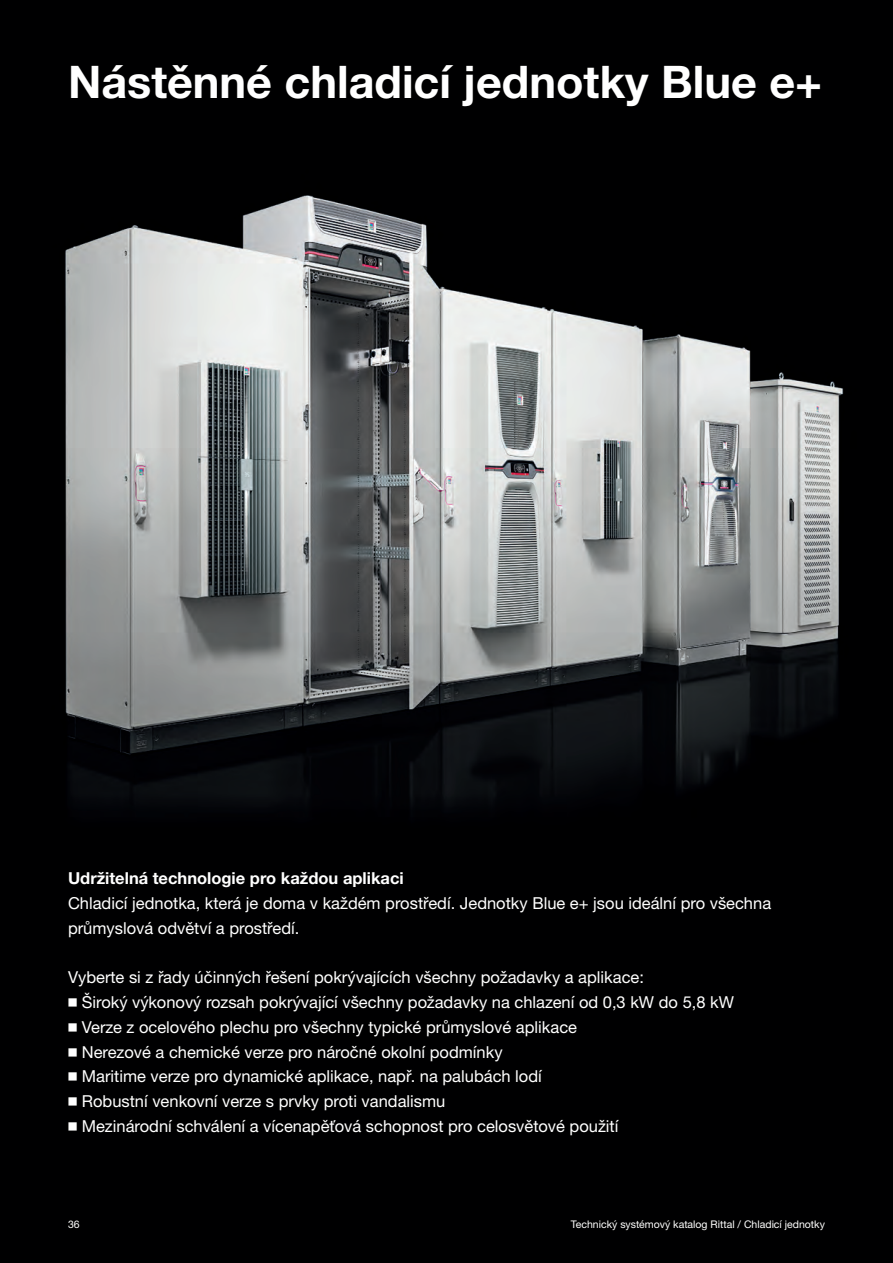
<style>
.page{position:relative;width:893px;height:1263px;background:#000001}
.page>*{position:absolute;margin:0;border:0;box-sizing:border-box;transform-origin:0 0}
.t1{font:700 45px "Neue Helvetica For Rittal";color:#fff}
.t2{font:16.5px/24.8px "Neue Helvetica For Rittal";color:#fff}
.t3{font:700 16.5px "Neue Helvetica For Rittal";color:#fff}
.t4{font:10.5px "Neue Helvetica For Rittal";color:#fff}
</style>
<div class="page">
<img style="left:14px;top:80px;width:879px;height:777px">
<h1 class="t1" style="left:68px;top:54px;width:756px">Nástěnné chladicí jednotky Blue e+</h1>
<p class="t3" style="left:68px;top:868px;width:337px">Udržitelná technologie pro každou aplikaci</p>
<p class="t2" style="left:68px;top:891px;width:705px">Chladicí jednotka, která je doma v každém prostředí. Jednotky Blue e+ jsou ideální pro všechna průmyslová odvětví a prostředí.</p>
<p class="t2" style="left:68px;top:965px;width:667px">Vyberte si z řady účinných řešení pokrývajících všechny požadavky a aplikace:<br>◾ Široký výkonový rozsah pokrývající všechny požadavky na chlazení od 0,3 kW do 5,8 kW ◾ Verze z ocelového plechu pro všechny typické průmyslové aplikace<br>◾ Nerezové a chemické verze pro náročné okolní podmínky<br>◾ Maritime verze pro dynamické aplikace, např. na palubách lodí<br>◾ Robustní venkovní verze s prvky proti vandalismu<br>◾ Mezinárodní schválení a vícenapěťová schopnost pro celosvětové použití</p>
<p class="t4" style="left:68px;top:1218px;width:13px">36</p>
<p class="t4" style="left:571px;top:1218px;width:256px">Technický systémový katalog Rittal / Chladicí jednotky</p>
</div>
